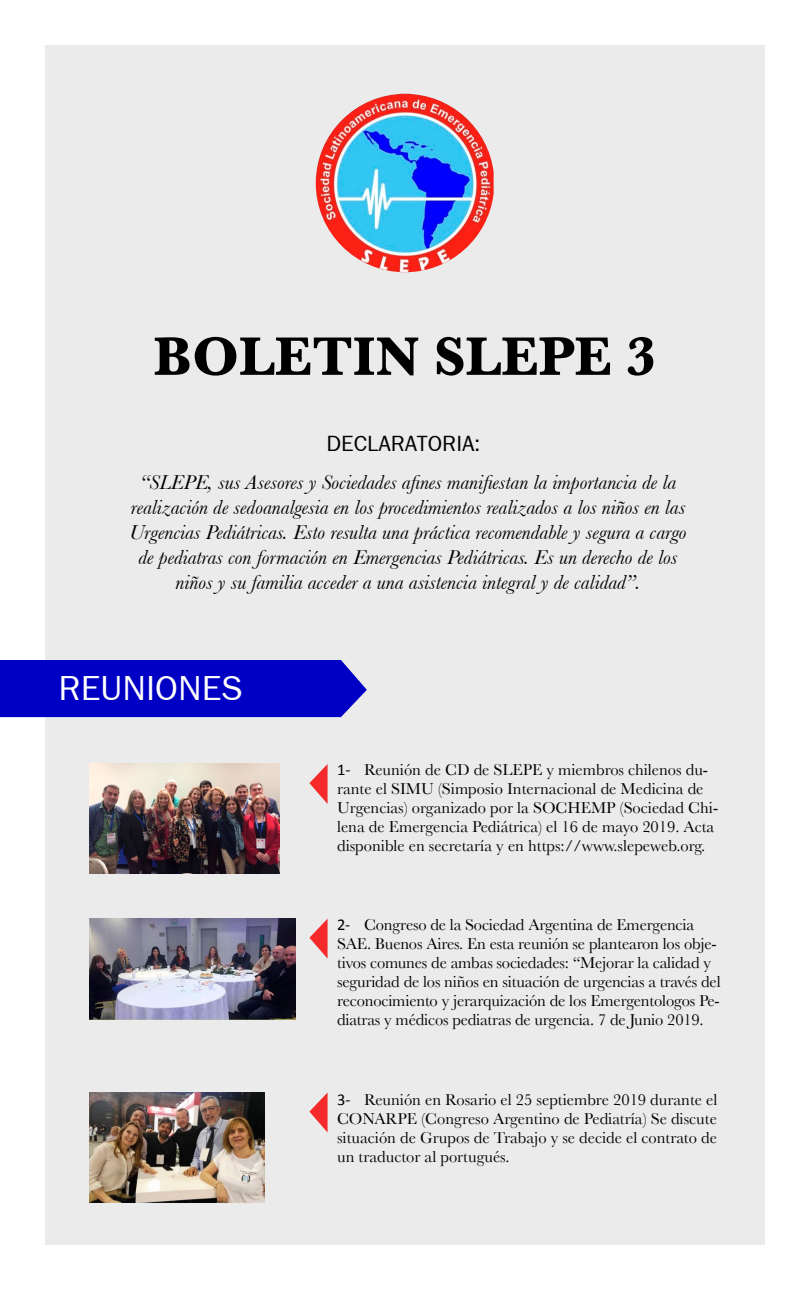
<style>
.page{position:relative;width:810px;height:1290px;background:#fff}
.page>*{position:absolute;margin:0;border:0;box-sizing:border-box;transform-origin:0 0}
.t1{font:700 56.32px "Baskerville";color:#000}
.t2{font:34.88px "Franklin Gothic Book C";color:#fff}
.t3{font:22.12px "Franklin Gothic Book C";color:#000}
.t4{font:italic 21px/25.2px "Baskerville";color:#000;text-align:center}
.t5{font:16.5px/19px "Baskerville";letter-spacing:-.01em;color:#000}
.s1{font-family:"Calibri"}
</style>
<div class="page">
<div style="left:45px;top:45px;width:720px;height:1200px;background:#ebebeb"></div>
<div style="left:0;top:660px;width:367px;height:57px;background:#0000c5"></div>
<img style="left:316px;top:94px;width:178px;height:178px">
<img style="left:89px;top:763px;width:190px;height:110px">
<img style="left:89px;top:919px;width:207px;height:101px">
<img style="left:89px;top:1093px;width:176px;height:109px">
<svg style="left:309px;top:764px;width:19px;height:40px"></svg>
<svg style="left:309px;top:919px;width:19px;height:40px"></svg>
<svg style="left:309px;top:1093px;width:19px;height:40px"></svg>
<h1 class="t1" style="left:153px;top:323px;width:505px">BOLETIN SLEPE 3</h1>
<h3 class="t3" style="left:326px;top:431px;width:155px">DECLARATORIA:</h3>
<p class="t4" style="left:129px;top:469px;width:559px">“SLEPE, sus Asesores y Sociedades afines manifiestan la importancia de la realización de sedoanalgesia en los procedimientos realizados a los niños en las Urgencias Pediátricas. Esto resulta una práctica recomendable y segura a cargo de pediatras con formación en Emergencias Pediátricas. Es un derecho de los niños y su familia acceder a una asistencia integral y de calidad”.</p>
<h2 class="t2" style="left:58px;top:669px;width:186px">REUNIONES</h2>
<p class="t5" style="left:337px;top:760px;width:383px"><span class="s1">1-</span> Reunión de CD de SLEPE y miembros chilenos du&shy;rante el SIMU (Simposio Internacional de Medicina de Urgencias) organizado por la SOCHEMP (Sociedad Chi&shy;lena de Emergencia Pediátrica) el 16 de mayo 2019. Acta disponible en secretaría y en https://www.slepeweb.org.</p>
<p class="t5" style="left:337px;top:915px;width:385px"><span class="s1">2-</span> Congreso de la Sociedad Argentina de Emergencia SAE. Buenos Aires. En esta reunión se plantearon los obje&shy;tivos comunes de ambas sociedades: “Mejorar la calidad y seguridad de los niños en situación de urgencias a través del reconocimiento y jerarquización de los Emergentologos Pe&shy;diatras y médicos pediatras de urgencia. 7 de Junio 2019.</p>
<p class="t5" style="left:337px;top:1090px;width:382px;text-align:justify"><span class="s1">3-</span> Reunión en Rosario el 25 septiembre 2019 durante el CONARPE (Congreso Argentino de Pediatría) Se discute situación de Grupos de Trabajo y se decide el contrato de un traductor al portugués.</p>
</div>
